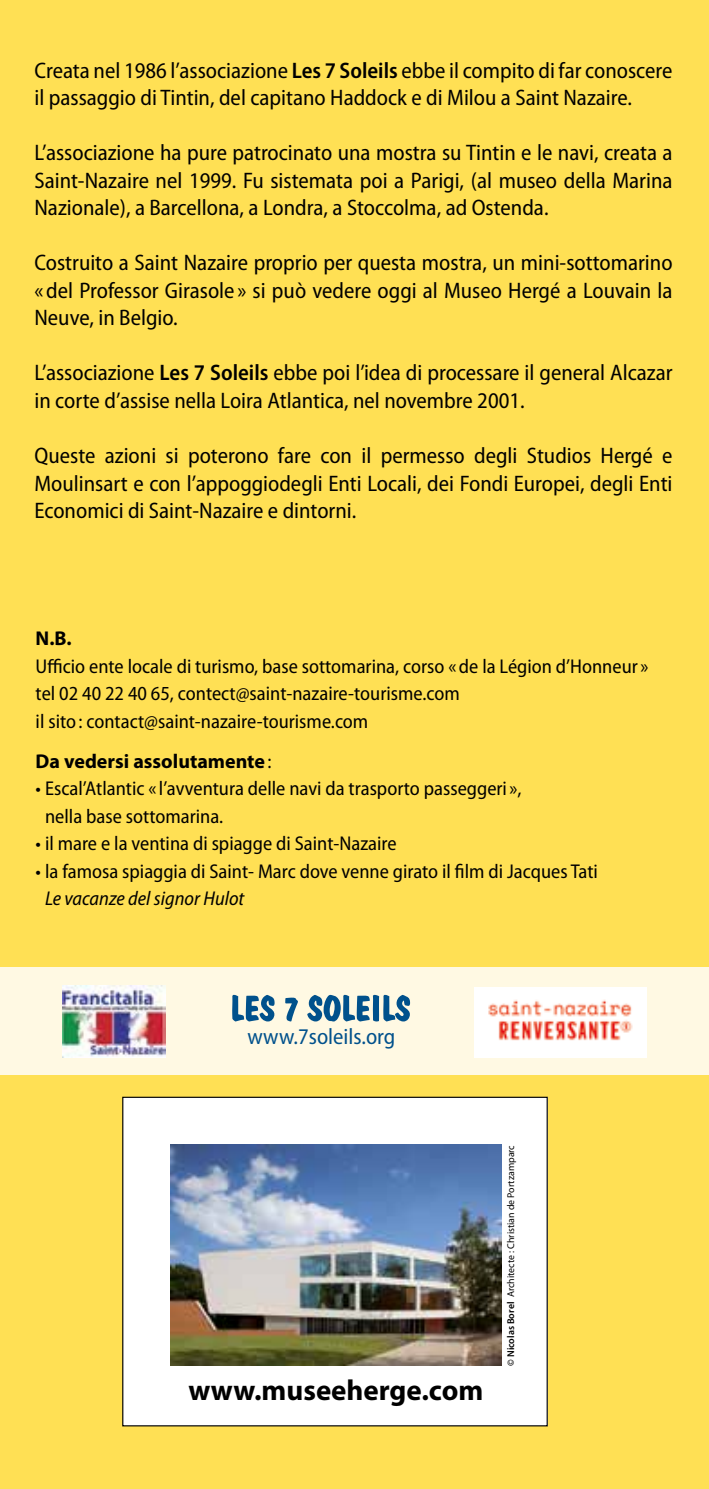
<style>
.page{position:relative;width:709px;height:1489px;background:#fff}
.page>*{position:absolute;margin:0;border:0;box-sizing:border-box;transform-origin:0 0}
.t1{font:700 29px "Myriad Pro";color:#000}
.t2{font:semi-condensed 22.5px/27.5px "Myriad Pro";color:#000;text-align:justify}
.t3{font:semi-condensed 22.5px "Myriad Pro";color:#00518c}
.t4{font:semi-condensed 20px/27.5px "Myriad Pro";color:#000}
.t5{font:700 20px "Myriad Pro";color:#000}
.t6{font:italic semi-condensed 20px "Myriad Pro";color:#000}
.t7{font:10px "Myriad Pro";color:#000}
.s1{font-weight:600}
.s2{font-weight:400;font-stretch:semi-condensed}
</style>
<div class="page">
<div style="left:0;top:0;width:708px;height:1488px;background:#ffe054"></div>
<div style="left:0;top:967px;width:709px;height:107px;background:#fff9e3"></div>
<img style="left:124px;top:1098px;width:422px;height:326px">
<div style="left:122px;top:1096px;width:426px;height:330px;border:1px solid #000"></div>
<svg style="left:232px;top:994px;width:42px;height:27px"></svg>
<svg style="left:285px;top:997px;width:13px;height:24px"></svg>
<svg style="left:307px;top:994px;width:103px;height:27px"></svg>
<img style="left:474px;top:987px;width:172px;height:69px">
<img style="left:63px;top:985px;width:103px;height:72px">
<p class="t2" style="left:34px;top:57px;width:639px">Creata nel 1986 l’associazione <span class="s1">Les 7 Soleils</span> ebbe il compito di far conoscere il passaggio di Tintin, del capitano Haddock e di Milou a Saint Nazaire.</p>
<p class="t2" style="left:34px;top:140px;width:639px">L’associazione ha pure patrocinato una mostra su Tintin e le navi, creata a Saint-Nazaire nel 1999. Fu sistemata poi a Parigi, (al museo della Marina Nazionale), a Barcellona, a Londra, a Stoccolma, ad Ostenda.</p>
<p class="t2" style="left:34px;top:249px;width:639px">Costruito a Saint Nazaire proprio per questa mostra, un mini-sottomarino «del Professor Girasole » si può vedere oggi al Museo Hergé a Louvain la Neuve, in Belgio.</p>
<p class="t2" style="left:34px;top:359px;width:639px">L’associazione <span class="s1">Les 7 Soleils</span> ebbe poi l’idea di processare il general Alcazar in corte d’assise nella Loira Atlantica, nel novembre 2001.</p>
<p class="t2" style="left:34px;top:442px;width:639px">Queste azioni si poterono fare con il permesso degli Studios Hergé e Moulinsart e con l’appoggiodegli Enti Locali, dei Fondi Europei, degli Enti Economici di Saint-Nazaire e dintorni.</p>
<p class="t5" style="left:36px;top:627px;width:37px">N.B.</p>
<p class="t4" style="left:36px;top:652px;width:614px">Ufficio ente locale di turismo, base sottomarina, corso «de la Légion d’Honneur » tel 02 40 22 40 65, contect@saint-nazaire-tourisme.com<br>il sito : contact@saint-nazaire-tourisme.com</p>
<p class="t5" style="left:36px;top:750px;width:237px">Da vedersi assolutamente<span class="s2">:</span></p>
<p class="t4" style="left:45px;top:775px;width:478px;text-indent:-9px">• Escal’Atlantic « l’avventura delle navi da trasporto passeggeri », nella base sottomarina.</p>
<p class="t4" style="left:36px;top:830px;width:362px">• il mare e la ventina di spiagge di Saint-Nazaire</p>
<p class="t4" style="left:36px;top:857px;width:564px">• la famosa spiaggia di Saint- Marc dove venne girato il film di Jacques Tati</p>
<p class="t6" style="left:45px;top:888px;width:201px">Le vacanze del signor Hulot</p>
<p class="t3" style="left:247px;top:1024px;width:149px">www.7soleils.org</p>
<p class="t1" style="left:188px;top:1371px;width:296px">www.museeherge.com</p>
<p class="t7" style="left:504px;top:1365px;width:222px;rotate:-90deg"><span class="s1">© Nicolas Borel</span> Architecte : Christian de Portzamparc</p>
</div>
